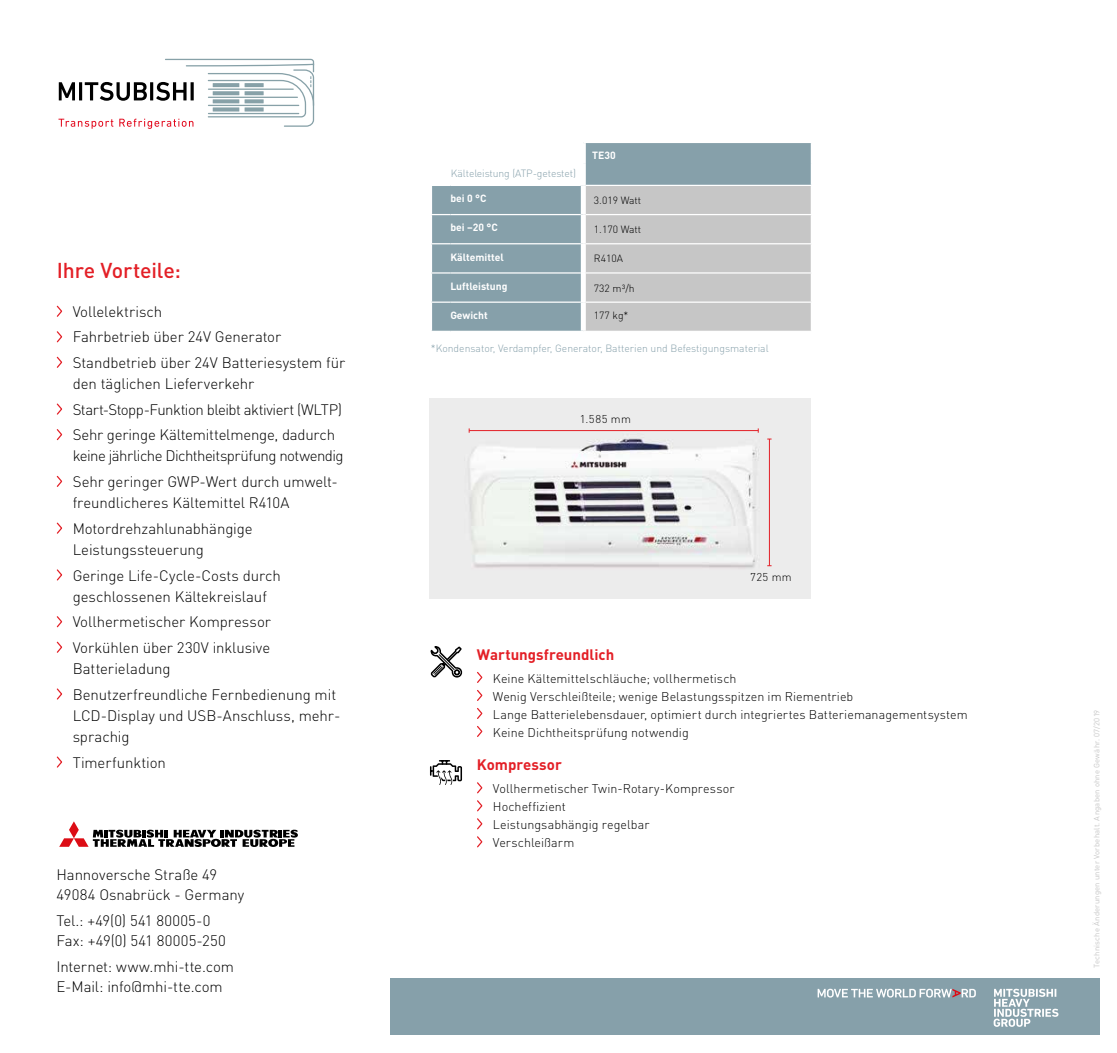
<style>
.page{position:relative;width:1117px;height:1053px;background:#fff}
.page>*{position:absolute;margin:0;border:0;box-sizing:border-box;transform-origin:0 0}
.t1{font:500 21.25px "DIN Pro";letter-spacing:-.005em;color:#e31f26}
.t2{font:300 15px/25.5px "DIN Pro";letter-spacing:-.01em;color:#000}
.t3{font:300 15px/20.2px "DIN Pro";letter-spacing:.01em;color:#000}
.t4{font:700 15px "DIN Pro";color:#e31f26}
.t5{font:300 12.5px/18px "DIN Pro";letter-spacing:.005em;color:#000}
.t6{font:300 11.25px "DIN Pro";letter-spacing:.04em;color:#000}
.t7{font:300 10.38px "DIN Pro";color:#86a0aa}
.t8{font:700 10.38px "DIN Pro";color:#fff}
.t9{font:300 10.38px "DIN Pro";color:#000}
.t10{font:7.62px "DIN Pro";letter-spacing:.025em;color:#c6c6c6}
</style>
<div class="page">
<div style="left:390px;top:978px;width:708px;height:57px;background:#86a0aa"></div>
<svg style="left:993px;top:988px;width:65px;height:38px"></svg>
<svg style="left:817px;top:988px;width:158px;height:9px"></svg>
<svg style="left:58px;top:59px;width:256px;height:70px"></svg>
<svg style="left:59px;top:821px;width:239px;height:25px"></svg>
<svg style="left:56px;top:305px;width:7px;height:12px"></svg>
<svg style="left:56px;top:331px;width:7px;height:12px"></svg>
<svg style="left:56px;top:356px;width:7px;height:12px"></svg>
<svg style="left:56px;top:403px;width:6px;height:12px"></svg>
<svg style="left:56px;top:429px;width:7px;height:12px"></svg>
<svg style="left:56px;top:475px;width:7px;height:12px"></svg>
<svg style="left:56px;top:522px;width:7px;height:12px"></svg>
<svg style="left:56px;top:569px;width:6px;height:12px"></svg>
<svg style="left:56px;top:616px;width:7px;height:12px"></svg>
<svg style="left:56px;top:641px;width:7px;height:12px"></svg>
<svg style="left:56px;top:688px;width:6px;height:12px"></svg>
<svg style="left:56px;top:756px;width:6px;height:12px"></svg>
<svg style="left:430px;top:646px;width:33px;height:32px"></svg>
<svg style="left:430px;top:760px;width:32px;height:25px"></svg>
<svg style="left:477px;top:672px;width:6px;height:65px"></svg>
<svg style="left:477px;top:782px;width:6px;height:66px"></svg>
<div style="left:451px;top:186px;width:129px;height:145px;background:#86a0aa"></div>
<hr style="left:450px;top:214px;width:130px;height:1px;background:#fff">
<hr style="left:450px;top:243px;width:130px;height:1px;background:#fff">
<hr style="left:450px;top:272px;width:130px;height:1px;background:#fff">
<hr style="left:450px;top:301px;width:130px;height:2px;background:#fff">
<svg style="left:585px;top:143px;width:226px;height:188px;background:#babfc2"></svg>
<svg style="left:431px;top:185px;width:20px;height:146px;background:#91a8b2"></svg>
<img style="left:430px;top:398px;width:380px;height:200px">
<hr style="left:469px;top:430px;width:289px;height:1px;background:#e31f26">
<hr style="left:768px;top:439px;width:1px;height:126px;background:#e31f26">
<h1 class="t1" style="left:57px;top:256px;width:126px">Ihre Vorteile:</h1>
<p class="t2" style="left:73px;top:298px;width:274px">Vollelektrisch<br>Fahrbetrieb über 24V Generator<br>Standbetrieb über 24V Batteriesystem für</p>
<p class="t2" style="left:73px;top:370px;width:271px">den täglichen Lieferverkehr<br>Start-Stopp-Funktion bleibt aktiviert (WLTP)<br>Sehr geringe Kältemittelmenge, dadurch</p>
<p class="t2" style="left:73px;top:442px;width:272px">keine jährliche Dichtheitsprüfung notwendig<br>Sehr geringer GWP-Wert durch umwelt-</p>
<p class="t2" style="left:73px;top:489px;width:218px">freundlicheres Kältemittel R410A<br>Motordrehzahlunabhängige</p>
<p class="t2" style="left:73px;top:536px;width:210px">Leistungssteuerung<br>Geringe Life-Cycle-Costs durch</p>
<p class="t2" style="left:73px;top:583px;width:200px">geschlossenen Kältekreislauf<br>Vollhermetischer Kompressor<br>Vorkühlen über 230V inklusive</p>
<p class="t2" style="left:73px;top:655px;width:265px">Batterieladung<br>Benutzerfreundliche Fernbedienung mit</p>
<p class="t2" style="left:73px;top:704px;width:269px;line-height:21.2px">LCD-Display und USB-Anschluss, mehr&shy;sprachig</p>
<p class="t2" style="left:73px;top:748px;width:95px">Timerfunktion</p>
<p class="t2" style="left:57px;top:863px;width:189px;line-height:20.2px">Hannoversche Straße 49<br>49084 Osnabrück - Germany</p>
<p class="t3" style="left:57px;top:909px;width:171px">Tel.: +49(0) 541 80005-0<br>Fax: +49(0) 541 80005-250</p>
<p class="t2" style="left:57px;top:955px;width:179px;line-height:20.2px">Internet: www.mhi-tte.com<br>E-Mail: info@mhi-tte.com</p>
<p class="t7" style="left:451px;top:166px;width:127px">Kälteleistung (ATP-getestet)</p>
<p class="t8" style="left:592px;top:148px;width:25px">TE30</p>
<p class="t8" style="left:450px;top:191px;width:38px">bei 0 °C</p>
<p class="t9" style="left:594px;top:193px;width:49px">3.019 Watt</p>
<p class="t8" style="left:450px;top:220px;width:49px">bei –20 °C</p>
<p class="t9" style="left:594px;top:222px;width:49px">1.170 Watt</p>
<p class="t8" style="left:450px;top:250px;width:55px">Kältemittel</p>
<p class="t9" style="left:594px;top:251px;width:31px">R410A</p>
<p class="t8" style="left:450px;top:279px;width:59px">Luftleistung</p>
<p class="t9" style="left:594px;top:281px;width:42px">732 m³/h</p>
<p class="t8" style="left:450px;top:308px;width:39px">Gewicht</p>
<p class="t9" style="left:594px;top:308px;width:36px">177 kg*</p>
<p class="t7" style="left:431px;top:341px;width:339px">*Kondensator, Verdampfer, Generator, Batterien und Befestigungsmaterial</p>
<p class="t6" style="left:579px;top:411px;width:52px">1.585 mm</p>
<p class="t6" style="left:750px;top:569px;width:43px">725 mm</p>
<p class="t4" style="left:477px;top:644px;width:139px">Wartungsfreundlich</p>
<p class="t5" style="left:493px;top:669px;width:476px">Keine Kältemittelschläuche; vollhermetisch<br>Wenig Verschleißteile; wenige Belastungsspitzen im Riementrieb<br>Lange Batterielebensdauer, optimiert durch integriertes Batteriemanagementsystem Keine Dichtheitsprüfung notwendig</p>
<p class="t4" style="left:477px;top:754px;width:86px">Kompressor</p>
<p class="t5" style="left:493px;top:779px;width:243px">Vollhermetischer Twin-Rotary-Kompressor<br>Hocheffizient<br>Leistungsabhängig regelbar<br>Verschleißarm</p>
<p class="t10" style="left:1091px;top:967px;width:260px;rotate:-90deg">Technische Änderungen unter Vorbehalt. Angaben ohne Gewähr. 07/2019</p>
</div>
